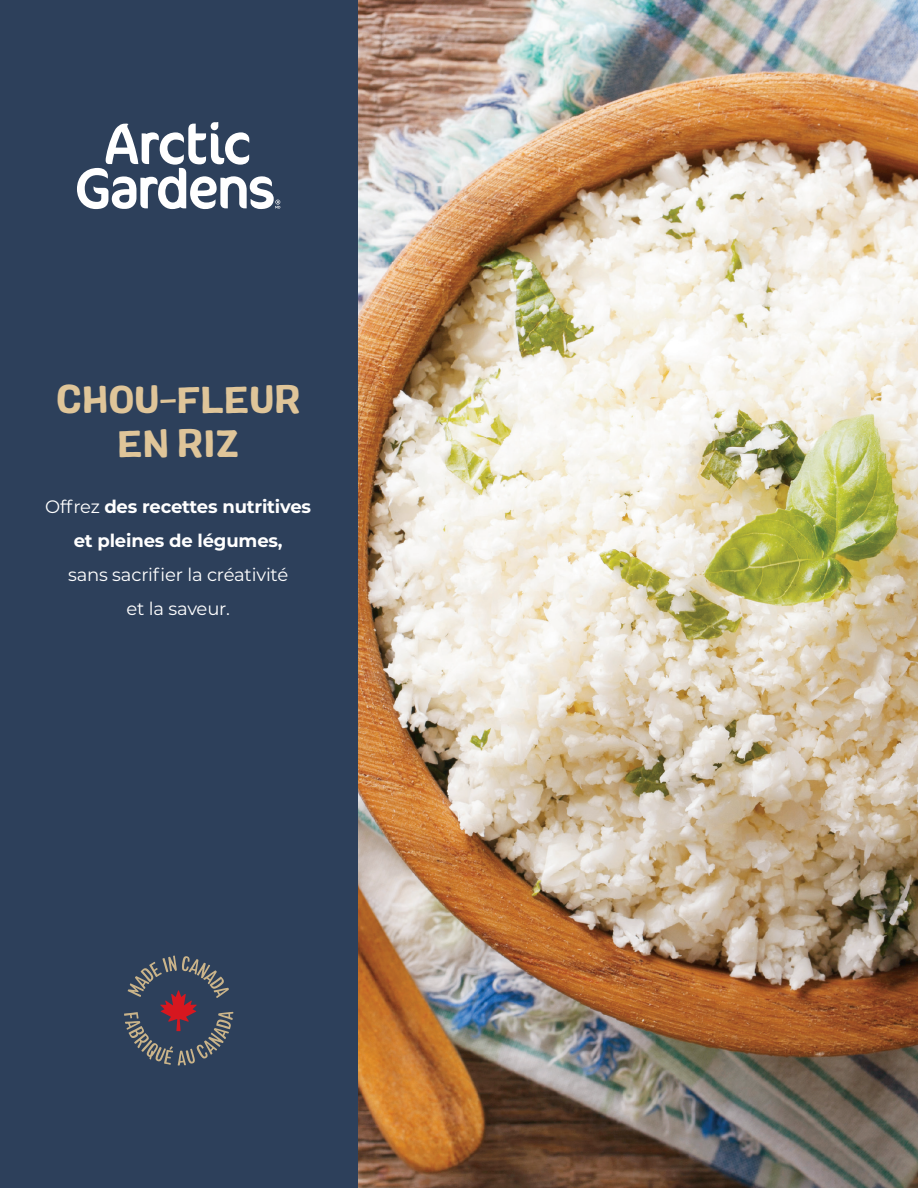
<style>
.page{position:relative;width:918px;height:1188px;background:#fff}
.page>*{position:absolute;margin:0;border:0;box-sizing:border-box;transform-origin:0 0}
.t1{font:37.65px/44.1px "Colby St Bld";letter-spacing:-.005em;color:#dfc599;text-align:center}
.t2{font:700 18px/34px "Montserrat";letter-spacing:-.01em;color:#fff;text-align:center}
.t3{font:18px/34px "Montserrat";letter-spacing:-.01em;color:#fff;text-align:center}
.s1{font-weight:400}
</style>
<div class="page">
<img style="left:357px;top:0;width:561px;height:1188px">
<div style="left:0;top:0;width:357px;height:1188px;background:#2d405b"></div>
<svg style="left:77px;top:122px;width:203px;height:87px"></svg>
<svg style="left:124px;top:955px;width:109px;height:111px"></svg>
<h1 class="t1" style="left:56px;top:377px;width:246px">CHOU-FLEUR<br>EN RIZ</h1>
<p class="t2" style="left:45px;top:489px;width:268px"><span class="s1">Offrez</span> des recettes nutritives et pleines de légumes,</p>
<p class="t3" style="left:68px;top:557px;width:222px">sans sacrifier la créativité et la saveur.</p>
</div>
